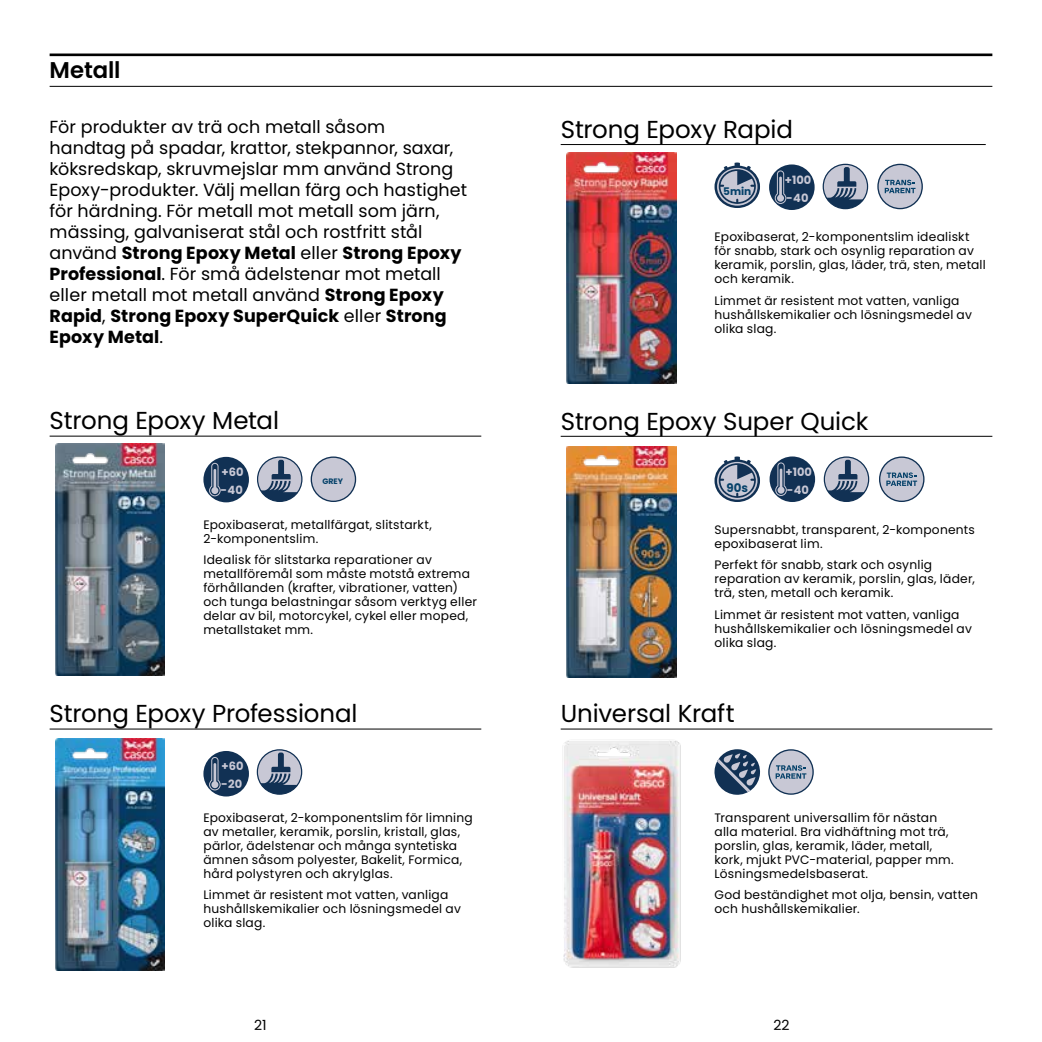
<style>
.page{position:relative;width:1042px;height:1042px;background:#fff}
.page>*{position:absolute;margin:0;border:0;box-sizing:border-box;transform-origin:0 0}
.t1{font:24.5px "Poppins";letter-spacing:-.005em;color:#000}
.t2{font:600 22.75px "Poppins";letter-spacing:-.005em;color:#000}
.t3{font:17.5px/21px "Poppins";letter-spacing:.005em;color:#000}
.t4{font:14px "Poppins";color:#000}
.t5{font:12.25px/14px "Poppins";letter-spacing:.02em;color:#000}
.t6{font:700 11.9px "Poppins";color:#06426a}
.t7{font:700 11.38px/17.7px "Poppins";color:#c8c8d5}
.t8{font:700 10.5px "Poppins";color:#06426a}
.t9{font:700 7.88px "Poppins";color:#06426a}
.s1{font-weight:700}
</style>
<div class="page">
<hr style="left:50px;top:54px;width:942px;height:2px;background:#000">
<hr style="left:50px;top:86px;width:942px;height:1px;background:#000">
<hr style="left:50px;top:436px;width:431px;height:1px;background:#000">
<hr style="left:561px;top:728px;width:431px;height:1px;background:#000">
<hr style="left:561px;top:144px;width:425px;height:1px;background:#000">
<svg style="left:714px;top:749px;width:46px;height:46px"></svg>
<svg style="left:768px;top:749px;width:46px;height:46px"></svg>
<svg style="left:311px;top:456px;width:45px;height:46px"></svg>
<svg style="left:257px;top:456px;width:45px;height:46px"></svg>
<svg style="left:822px;top:164px;width:46px;height:45px"></svg>
<svg style="left:877px;top:164px;width:46px;height:45px"></svg>
<hr style="left:561px;top:436px;width:431px;height:1px;background:#000">
<svg style="left:824px;top:456px;width:45px;height:46px"></svg>
<svg style="left:714px;top:456px;width:46px;height:46px"></svg>
<div style="left:719px;top:463px;width:37px;height:35px;border:2px solid #113154;border-radius:50%"></div>
<svg style="left:879px;top:456px;width:45px;height:46px"></svg>
<hr style="left:50px;top:728px;width:431px;height:1px;background:#000">
<svg style="left:257px;top:749px;width:45px;height:46px"></svg>
<img style="left:56px;top:443px;width:109px;height:232px">
<img style="left:56px;top:738px;width:109px;height:232px">
<img style="left:567px;top:152px;width:109px;height:232px">
<img style="left:567px;top:446px;width:109px;height:231px">
<img style="left:562px;top:740px;width:119px;height:228px">
<div style="left:203px;top:457px;width:46px;height:45px;background:#113154;border-radius:50%"></div>
<svg style="left:209px;top:462px;width:12px;height:35px"></svg>
<div style="left:203px;top:751px;width:46px;height:45px;background:#113154;border-radius:50%"></div>
<svg style="left:209px;top:756px;width:12px;height:35px"></svg>
<div style="left:769px;top:164px;width:45px;height:46px;background:#113154;border-radius:50%"></div>
<svg style="left:774px;top:170px;width:13px;height:34px"></svg>
<div style="left:769px;top:456px;width:46px;height:46px;background:#113154;border-radius:50%"></div>
<svg style="left:775px;top:462px;width:12px;height:34px"></svg>
<svg style="left:714px;top:162px;width:46px;height:46px"></svg>
<div style="left:719px;top:169px;width:37px;height:35px;border:2px solid #113154;border-radius:50%"></div>
<h2 class="t2" style="left:50px;top:57px;width:72px">Metall</h2>
<p class="t3" style="left:50px;top:116px;width:419px">För produkter av trä och metall såsom<br>handtag på spadar, krattor, stekpannor, saxar, köksredskap, skruvmejslar mm använd Strong Epoxy-produkter. Välj mellan färg och hastighet för härdning. För metall mot metall som järn, mässing, galvaniserat stål och rostfritt stål använd <span class="s1">Strong Epoxy Metal</span> eller <span class="s1">Strong Epoxy Professional</span>. För små ädelstenar mot metall eller metall mot metall använd <span class="s1">Strong Epoxy Rapid</span>, <span class="s1">Strong Epoxy SuperQuick</span> eller <span class="s1">Strong Epoxy Metal</span>.</p>
<h1 class="t1" style="left:561px;top:115px;width:234px">Strong Epoxy Rapid</h1>
<p class="t8" style="left:723px;top:185px;width:30px">5min</p>
<p class="t7" style="left:785px;top:171px;width:28px">+100 -40</p>
<p class="t5" style="left:714px;top:230px;width:273px">Epoxibaserat, 2-komponentslim idealiskt för snabb, stark och osynlig reparation av keramik, porslin, glas, läder, trä, sten, metall och keramik.</p>
<p class="t5" style="left:714px;top:293px;width:259px">Limmet är resistent mot vatten, vanliga hushållskemikalier och lösningsmedel av olika slag.</p>
<h1 class="t1" style="left:50px;top:407px;width:231px">Strong Epoxy Metal</h1>
<h1 class="t1" style="left:561px;top:407px;width:309px">Strong Epoxy Super Quick</h1>
<p class="t7" style="left:221px;top:463px;width:24px">+60 -40</p>
<p class="t9" style="left:322px;top:477px;width:22px">GREY</p>
<p class="t6" style="left:726px;top:480px;width:23px">90s</p>
<p class="t7" style="left:785px;top:463px;width:28px">+100 -40</p>
<p class="t5" style="left:203px;top:518px;width:230px">Epoxibaserat, metallfärgat, slitstarkt,<br>2-komponentslim.</p>
<p class="t5" style="left:203px;top:553px;width:275px">Idealisk för slitstarka reparationer av metallföremål som måste motstå extrema förhållanden (krafter, vibrationer, vatten) och tunga belastningar såsom verktyg eller delar av bil, motorcykel, cykel eller moped, metallstaket mm.</p>
<p class="t5" style="left:714px;top:523px;width:262px">Supersnabbt, transparent, 2-komponents epoxibaserat lim.</p>
<p class="t5" style="left:714px;top:558px;width:262px">Perfekt för snabb, stark och osynlig reparation av keramik, porslin, glas, läder, trä, sten, metall och keramik.</p>
<p class="t5" style="left:714px;top:607px;width:259px">Limmet är resistent mot vatten, vanliga hushållskemikalier och lösningsmedel av olika slag.</p>
<h1 class="t1" style="left:50px;top:699px;width:309px">Strong Epoxy Professional</h1>
<h1 class="t1" style="left:561px;top:699px;width:175px">Universal Kraft</h1>
<p class="t7" style="left:221px;top:757px;width:24px">+60 -20</p>
<p class="t5" style="left:203px;top:810px;width:271px">Epoxibaserat, 2-komponentslim för limning av metaller, keramik, porslin, kristall, glas, pärlor, ädelstenar och många syntetiska ämnen såsom polyester, Bakelit, Formica, hård polystyren och akrylglas.</p>
<p class="t5" style="left:203px;top:888px;width:259px">Limmet är resistent mot vatten, vanliga hushållskemikalier och lösningsmedel av olika slag.</p>
<p class="t5" style="left:714px;top:810px;width:241px">Transparent universallim för nästan alla material. Bra vidhäftning mot trä, porslin, glas, keramik, läder, metall, kork, mjukt PVC-material, papper mm.<br>Lösningsmedelsbaserat.</p>
<p class="t5" style="left:714px;top:888px;width:265px">God beständighet mot olja, bensin, vatten och hushållskemikalier.</p>
<p class="t4" style="left:254px;top:1017px;width:14px">21</p>
<p class="t4" style="left:773px;top:1017px;width:18px">22</p>
</div>
